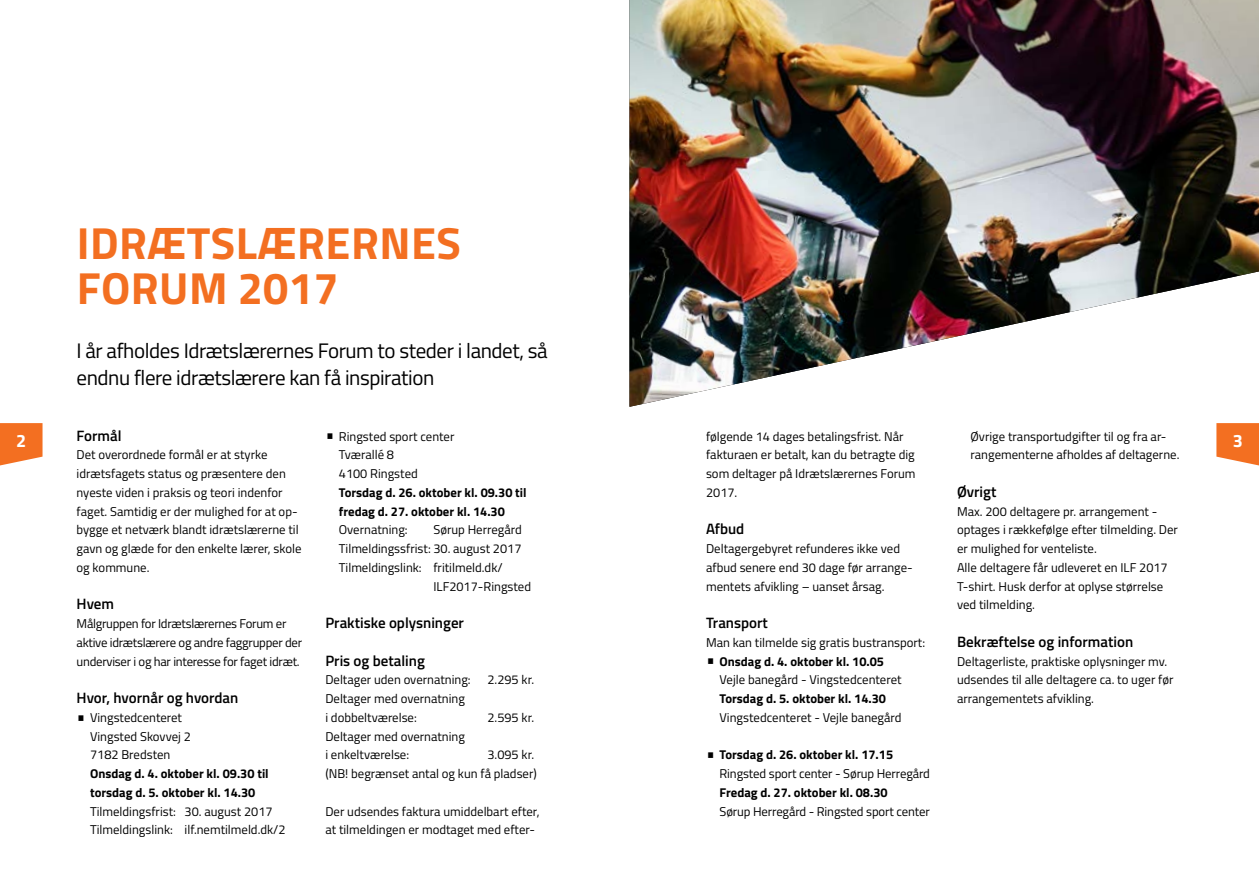
<style>
.page{position:relative;width:1259px;height:893px;background:#fff}
.page>*{position:absolute;margin:0;border:0;box-sizing:border-box;transform-origin:0 0}
.t1{font:700 45px/45px "Titillium";letter-spacing:.01em;color:#f36f21}
.t2{font:21px/27px "Titillium";letter-spacing:-.02em;color:#000}
.t3{font:700 18px "Titillium";color:#fff}
.t4{font:600 15px "Titillium";color:#000}
.t5{font:12.75px/18.8px "Titillium";color:#000}
.t6{font:700 12.75px/18.8px "Titillium";color:#000}
.t7{font:12.75px/18.8px "Titillium";letter-spacing:-.02em;color:#000}
.s1{font-size:19.5px}
.s2{font-weight:700}
</style>
<div class="page">
<img style="left:629px;top:0;width:630px;height:407px">
<svg style="left:1216px;top:423px;width:43px;height:43px;background:#f4813d"></svg>
<svg style="left:0;top:423px;width:43px;height:42px;background:#f47e38"></svg>
<h1 class="t1" style="left:77px;top:219px;width:385px">Idrætslærernes<br>Forum 2017</h1>
<h2 class="t2" style="left:77px;top:336px;width:473px">I år afholdes Idrætslærernes Forum to steder i landet, så endnu flere idrætslærere kan få inspiration</h2>
<p class="t4" style="left:77px;top:424px;width:47px">Formål</p>
<p class="t5" style="left:77px;top:445px;width:226px">Det overordnede formål er at styrke idrætsfagets status og præsentere den nyeste viden i praksis og teori indenfor faget. Samtidig er der mulighed for at op&shy;bygge et netværk blandt idrætslærerne til gavn og glæde for den enkelte lærer, skole og kommune.</p>
<p class="t4" style="left:77px;top:593px;width:39px">Hvem</p>
<p class="t7" style="left:77px;top:614px;width:227px">Målgruppen for Idrætslærernes Forum er aktive idrætslærere og andre faggrupper der underviser i og har interesse for faget idræt.</p>
<p class="t4" style="left:77px;top:687px;width:163px">Hvor, hvornår og hvordan</p>
<p class="t5" style="left:90px;top:707px;width:102px;text-indent:-14px"><span class="s1">•</span> Vingstedcenteret<br>Vingsted Skovvej 2<br>7182 Bredsten</p>
<p class="t6" style="left:90px;top:764px;width:180px">Onsdag d. 4. oktober kl. 09.30 til torsdag d. 5. oktober kl. 14.30</p>
<p class="t5" style="left:90px;top:801px;width:197px">Tilmeldingsfrist: 30. august 2017<br>Tilmeldingslink: ilf.nemtilmeld.dk/2</p>
<p class="t5" style="left:970px;top:426px;width:210px">Øvrige transportudgifter til og fra ar&shy;rangementerne afholdes af deltagerne.</p>
<p class="t4" style="left:957px;top:480px;width:41px">Øvrigt</p>
<p class="t5" style="left:957px;top:501px;width:222px">Max. 200 deltagere pr. arrangement - optages i rækkefølge efter tilmelding. Der er mulighed for venteliste.<br>Alle deltagere får udleveret en ILF 2017<br>T-shirt. Husk derfor at oplyse størrelse ved tilmelding.</p>
<p class="t4" style="left:957px;top:630px;width:178px">Bekræftelse og information</p>
<p class="t5" style="left:957px;top:651px;width:218px">Deltagerliste, praktiske oplysninger mv. udsendes til alle deltagere ca. to uger før arrangementets afvikling.</p>
<p class="t5" style="left:706px;top:426px;width:211px">følgende 14 dages betalingsfrist. Når fakturaen er betalt, kan du betragte dig som deltager på Idrætslærernes Forum<br>2017.</p>
<p class="t4" style="left:706px;top:518px;width:40px">Afbud</p>
<p class="t5" style="left:706px;top:539px;width:208px">Deltagergebyret refunderes ikke ved afbud senere end 30 dage før arrange&shy;mentets afvikling – uanset årsag.</p>
<p class="t4" style="left:706px;top:612px;width:63px">Transport</p>
<p class="t5" style="left:706px;top:632px;width:221px">Man kan tilmelde sig gratis bustransport:</p>
<p class="t5" style="left:719px;top:651px;width:183px;text-indent:-14px"><span class="s1">•</span> <span class="s2">Onsdag d. 4. oktober kl. 10.05<br></span>Vejle banegård - Vingstedcenteret</p>
<p class="t6" style="left:719px;top:689px;width:168px">Torsdag d. 5. oktober kl. 14.30</p>
<p class="t5" style="left:719px;top:707px;width:183px">Vingstedcenteret - Vejle banegård</p>
<p class="t5" style="left:719px;top:745px;width:212px;text-indent:-14px"><span class="s1">•</span> <span class="s2">Torsdag d. 26. oktober kl. 17.15<br></span>Ringsted sport center - Sørup Herregård</p>
<p class="t6" style="left:719px;top:782px;width:170px">Fredag d. 27. oktober kl. 08.30</p>
<p class="t5" style="left:719px;top:801px;width:212px">Sørup Herregård - Ringsted sport center</p>
<p class="t5" style="left:339px;top:426px;width:117px;text-indent:-14px"><span class="s1">•</span> Ringsted sport center<br>Tværallé 8<br>4100 Ringsted</p>
<p class="t6" style="left:339px;top:482px;width:189px">Torsdag d. 26. oktober kl. 09.30 til fredag d. 27. oktober kl. 14.30</p>
<p class="t5" style="left:339px;top:520px;width:70px">Overnatning:</p>
<p class="t5" style="left:433px;top:520px;width:90px">Sørup Herregård</p>
<p class="t5" style="left:339px;top:539px;width:184px">Tilmeldingssfrist: 30. august 2017</p>
<p class="t5" style="left:339px;top:557px;width:165px">Tilmeldingslink: fritilmeld.dk/</p>
<p class="t5" style="left:433px;top:576px;width:99px">ILF2017-Ringsted</p>
<p class="t4" style="left:325px;top:612px;width:140px">Praktiske oplysninger</p>
<p class="t4" style="left:325px;top:649px;width:101px">Pris og betaling</p>
<p class="t5" style="left:325px;top:670px;width:147px">Deltager uden overnatning:</p>
<p class="t5" style="left:487px;top:670px;width:48px">2.295 kr.</p>
<p class="t5" style="left:325px;top:689px;width:141px">Deltager med overnatning i dobbeltværelse:</p>
<h3 class="t3" style="left:16px;top:427px;width:12px">2</h3>
<h3 class="t3" style="left:1232px;top:427px;width:12px">3</h3>
<p class="t5" style="left:487px;top:707px;width:48px">2.595 kr.</p>
<p class="t5" style="left:325px;top:726px;width:141px">Deltager med overnatning i enkeltværelse:</p>
<p class="t5" style="left:325px;top:745px;width:213px;text-align:right">3.095 kr.<br>(NB! begrænset antal og kun få pladser)</p>
<p class="t5" style="left:325px;top:801px;width:216px">Der udsendes faktura umiddelbart efter, at tilmeldingen er modtaget med efter-</p>
</div>
